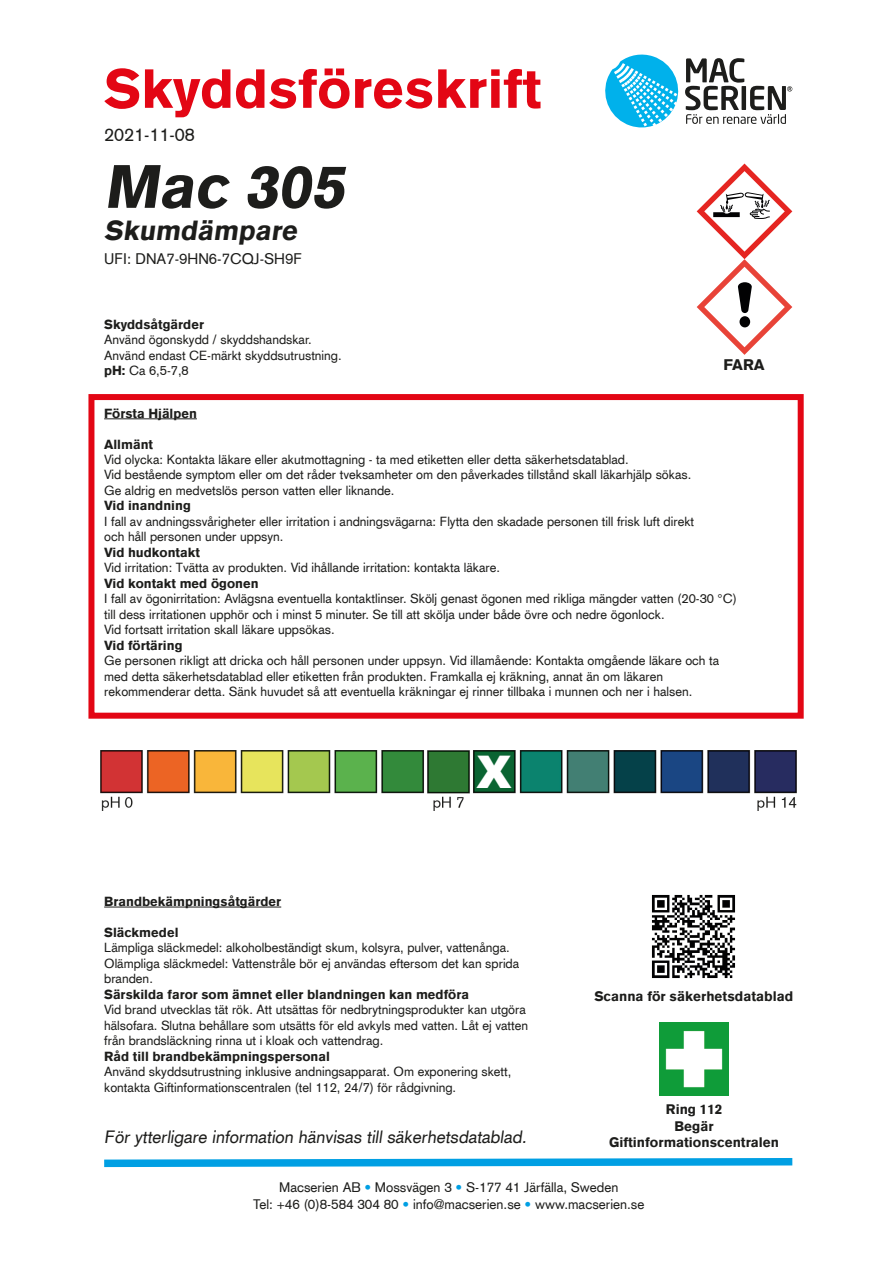
<style>
.page{position:relative;width:893px;height:1263px;background:#fff}
.page>*{position:absolute;margin:0;border:0;box-sizing:border-box;transform-origin:0 0}
.t1{font:900 60px "Akzidenz Grotesk CE";color:#1d1d1b}
.t2{font:900 54px "Akzidenz Grotesk CE";color:#e30614}
.t3{font:900 45px "Arial";color:#fff}
.t4{font:900 27px "Akzidenz Grotesk CE";color:#1d1d1b}
.t5{font:18px "Akzidenz Grotesk";color:#1d1d1b}
.t6{font:17.4px "Akzidenz Grotesk CE";color:#1d1d1b}
.t7{font:15px "Akzidenz Grotesk CE";color:#1d1d1b}
.t8{font:900 15px "Akzidenz Grotesk CE";color:#1d1d1b}
.t9{font:13.5px/16.2px "Akzidenz Grotesk CE";color:#1d1d1b;text-align:center}
.t10{font:900 13.5px/16.2px "Akzidenz Grotesk CE";color:#1d1d1b;text-align:center}
.t11{font:12.9px/15.5px "Akzidenz Grotesk CE";color:#1d1d1b}
.t12{font:900 12.9px "Akzidenz Grotesk CE";color:#1d1d1b}
.s1{font-weight:900}
.s2{color:#009fe3}
</style>
<div class="page">
<img style="left:100px;top:750px;width:696px;height:60px">
<svg style="left:104px;top:1158px;width:689px;height:10px"></svg>
<div style="left:88px;top:394px;width:716px;height:325px;border:6px solid #e30614"></div>
<hr style="left:104px;top:907px;width:177px;height:1px;background:#1d1d1b">
<svg style="left:605px;top:55px;width:187px;height:72px"></svg>
<img style="left:659px;top:1023px;width:70px;height:73px">
<hr style="left:104px;top:418px;width:93px;height:1px;background:#1d1d1b">
<img style="left:651px;top:894px;width:85px;height:85px">
<svg style="left:697px;top:164px;width:95px;height:191px"></svg>
<h2 class="t2" style="left:104px;top:53px;width:439px">Skyddsföreskrift</h2>
<h3 class="t5" style="left:104px;top:123px;width:92px">2021-11-08</h3>
<h1 class="t1" style="left:104px;top:147px;width:253px">Mac 305</h1>
<h3 class="t4" style="left:104px;top:213px;width:200px">Skumdämpare</h3>
<p class="t7" style="left:104px;top:249px;width:200px">UFI: DNA7-9HN6-7CQJ-SH9F</p>
<p class="t12" style="left:104px;top:315px;width:101px">Skyddsåtgärder</p>
<p class="t11" style="left:104px;top:332px;width:239px">Använd ögonskydd / skyddshandskar.<br>Använd endast CE-märkt skyddsutrustning. <span class="s1">pH:</span> Ca 6,5-7,8</p>
<p class="t8" style="left:723px;top:355px;width:43px">FARA</p>
<p class="t12" style="left:104px;top:404px;width:94px">Första Hjälpen</p>
<p class="t12" style="left:104px;top:435px;width:50px">Allmänt</p>
<p class="t11" style="left:104px;top:452px;width:589px">Vid olycka: Kontakta läkare eller akutmottagning - ta med etiketten eller detta säkerhetsdatablad.<br>Vid bestående symptom eller om det råder tveksamheter om den påverkades tillstånd skall läkarhjälp sökas.<br>Ge aldrig en medvetslös person vatten eller liknande.</p>
<p class="t12" style="left:104px;top:497px;width:88px">Vid inandning</p>
<p class="t11" style="left:104px;top:513px;width:592px">I fall av andningssvårigheter eller irritation i andningsvägarna: Flytta den skadade personen till frisk luft direkt och håll personen under uppsyn.</p>
<p class="t12" style="left:104px;top:544px;width:97px">Vid hudkontakt</p>
<p class="t11" style="left:104px;top:560px;width:397px">Vid irritation: Tvätta av produkten. Vid ihållande irritation: kontakta läkare.</p>
<p class="t12" style="left:104px;top:575px;width:156px">Vid kontakt med ögonen</p>
<p class="t11" style="left:104px;top:591px;width:634px">I fall av ögonirritation: Avlägsna eventuella kontaktlinser. Skölj genast ögonen med rikliga mängder vatten (20-30 °C) till dess irritationen upphör och i minst 5 minuter. Se till att skölja under både övre och nedre ögonlock.<br>Vid fortsatt irritation skall läkare uppsökas.</p>
<p class="t12" style="left:104px;top:637px;width:80px">Vid förtäring</p>
<p class="t11" style="left:104px;top:653px;width:617px">Ge personen rikligt att dricka och håll personen under uppsyn. Vid illamående: Kontakta omgående läkare och ta med detta säkerhetsdatablad eller etiketten från produkten. Framkalla ej kräkning, annat än om läkaren rekommenderar detta. Sänk huvudet så att eventuella kräkningar ej rinner tillbaka i munnen och ner i halsen.</p>
<h3 class="t3" style="left:477px;top:739px;width:37px">X</h3>
<p class="t12" style="left:104px;top:893px;width:179px">Brandbekämpningsåtgärder</p>
<p class="t12" style="left:104px;top:924px;width:76px">Släckmedel</p>
<p class="t11" style="left:104px;top:940px;width:417px">Lämpliga släckmedel: alkoholbeständigt skum, kolsyra, pulver, vattenånga.<br>Olämpliga släckmedel: Vattenstråle bör ej användas eftersom det kan sprida branden.</p>
<p class="t12" style="left:104px;top:985px;width:366px">Särskilda faror som ämnet eller blandningen kan medföra</p>
<p class="t11" style="left:104px;top:1002px;width:425px">Vid brand utvecklas tät rök. Att utsättas för nedbrytningsprodukter kan utgöra hälsofara. Slutna behållare som utsätts för eld avkyls med vatten. Låt ej vatten från brandsläckning rinna ut i kloak och vattendrag.</p>
<p class="t12" style="left:104px;top:1047px;width:227px">Råd till brandbekämpningspersonal</p>
<p class="t11" style="left:104px;top:1063px;width:409px">Använd skyddsutrustning inklusive andningsapparat. Om exponering skett, kontakta Giftinformationscentralen (tel 112, 24/7) för rådgivning.</p>
<h3 class="t6" style="left:104px;top:1126px;width:427px">För ytterligare information hänvisas till säkerhetsdatablad.</h3>
<p class="t10" style="left:594px;top:988px;width:200px">Scanna för säkerhetsdatablad</p>
<p class="t10" style="left:609px;top:1102px;width:172px">Ring 112<br>Begär<br>Giftinformationscentralen</p>
<p class="t9" style="left:253px;top:1179px;width:393px">Macserien AB <span class="s2">•</span> Mossvägen 3 <span class="s2">•</span> S-177 41 Järfälla, Sweden<br>Tel: +46 (0)8-584 304 80 <span class="s2">•</span> info@macserien.se <span class="s2">•</span> www.macserien.se</p>
</div>
